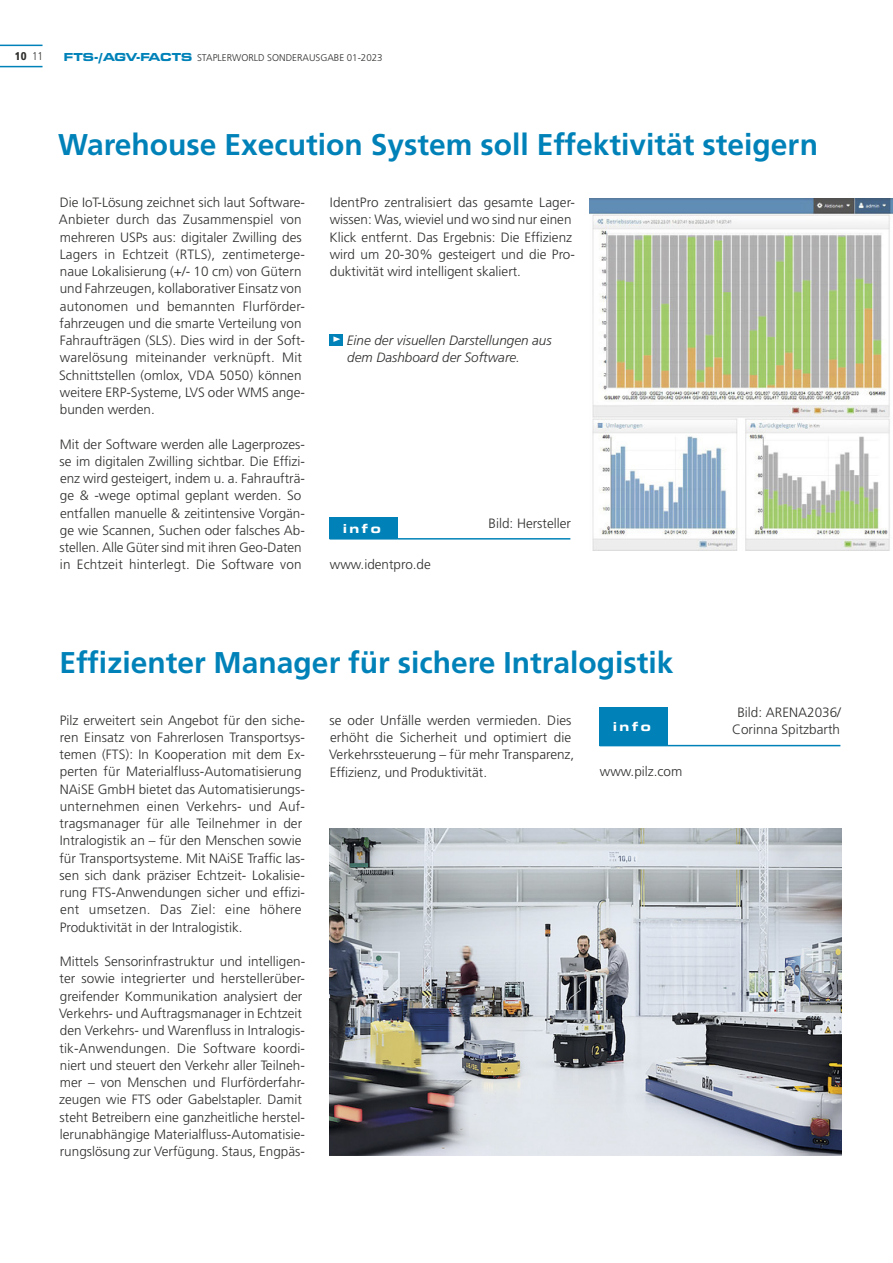
<style>
.page{position:relative;width:893px;height:1263px;background:#fff}
.page>*{position:absolute;margin:0;border:0;box-sizing:border-box;transform-origin:0 0}
.t1{font:700 30px "Frutiger LT Std";color:#0082b8}
.t2{font:300 13.5px/17.2px "Frutiger LT Std";color:#2f2f2e}
.t3{font:italic 300 13.5px/17.2px "Frutiger";color:#2f2f2e}
.t4{font:700 expanded 13.5px "Eurostile SB";letter-spacing:.2em;color:#fff}
.t5{font:900 condensed 11.25px "Frutiger LTCE";color:#2f2f2e}
.t6{font:300 9.75px "Frutiger LT Std";color:#2f2f2e}
.s1{font-weight:300}
.s2{font-family:"Eurostile SB";font-weight:700;font-stretch:expanded;font-size:12px;color:#0082b8}
</style>
<div class="page">
<div style="left:330px;top:518px;width:68px;height:21px;background:#0082b8"></div>
<hr style="left:330px;top:538px;width:68px;height:2px;background:#0082b8">
<hr style="left:398px;top:538px;width:172px;height:2px;background:#0082b8">
<div style="left:600px;top:707px;width:68px;height:39px;background:#0082b8"></div>
<hr style="left:668px;top:745px;width:172px;height:1px;background:#0082b8">
<img style="left:590px;top:198px;width:303px;height:352px">
<img style="left:330px;top:828px;width:512px;height:328px">
<div style="left:330px;top:334px;width:13px;height:11px;background:#0082b8"></div>
<svg style="left:333px;top:336px;width:7px;height:6px"></svg>
<hr style="left:0;top:45px;width:43px;height:1px;background:#0082b8">
<hr style="left:0;top:66px;width:43px;height:1px;background:#0082b8">
<p class="t5" style="left:15px;top:49px;width:30px">10 <span class="s1">11</span></p>
<p class="t6" style="left:64px;top:52px;width:320px"><span class="s2">FTS-/AGV-FACTS</span> STAPLERWORLD SONDERAUSGABE 01-2023</p>
<h1 class="t1" style="left:58px;top:127px;width:761px">Warehouse Execution System soll Effektivität steigern</h1>
<p class="t2" style="left:59px;top:194px;width:248px">Die IoT-Lösung zeichnet sich laut Software-Anbieter durch das Zusammenspiel von mehreren USPs aus: digitaler Zwilling des Lagers in Echtzeit (RTLS), zentimeterge&shy;naue Lokalisierung (+/- 10 cm) von Gütern und Fahrzeugen, kollaborativer Einsatz von autonomen und bemannten Flurförder&shy;fahrzeugen und die smarte Verteilung von Fahraufträgen (SLS). Dies wird in der Soft&shy;warelösung miteinander verknüpft. Mit Schnittstellen (omlox, VDA 5050) können weitere ERP-Systeme, LVS oder WMS ange&shy;bunden werden.</p>
<p class="t2" style="left:60px;top:435px;width:247px">Mit der Software werden alle Lagerprozes&shy;se im digitalen Zwilling sichtbar. Die Effizi&shy;enz wird gesteigert, indem u. a. Fahraufträ&shy;ge &amp; -wege optimal geplant werden. So entfallen manuelle &amp; zeitintensive Vorgän&shy;ge wie Scannen, Suchen oder falsches Ab&shy;stellen. Alle Güter sind mit ihren Geo-Daten in Echtzeit hinterlegt. Die Software von</p>
<p class="t2" style="left:330px;top:194px;width:247px">IdentPro zentralisiert das gesamte Lager&shy;wissen: Was, wieviel und wo sind nur einen Klick entfernt. Das Ergebnis: Die Effizienz wird um 20-30% gesteigert und die Pro&shy;duktivität wird intelligent skaliert.</p>
<p class="t3" style="left:347px;top:332px;width:206px">Eine der visuellen Darstellungen aus dem Dashboard der Software.</p>
<p class="t4" style="left:343px;top:521px;width:39px">info</p>
<p class="t2" style="left:330px;top:556px;width:103px">www.identpro.de</p>
<p class="t2" style="left:488px;top:515px;width:84px">Bild: Hersteller</p>
<h1 class="t1" style="left:60px;top:645px;width:616px">Effizienter Manager für sichere Intralogistik</h1>
<p class="t2" style="left:59px;top:711px;width:247px">Pilz erweitert sein Angebot für den siche&shy;ren Einsatz von Fahrerlosen Transportsys&shy;temen (FTS): In Kooperation mit dem Ex&shy;perten für Materialfluss-Automatisierung NAiSE GmbH bietet das Automatisierungs&shy;unternehmen einen Verkehrs- und Auf&shy;tragsmanager für alle Teilnehmer in der Intralogistik an – für den Menschen sowie für Transportsysteme. Mit NAiSE Traffic las&shy;sen sich dank präziser Echtzeit- Lokalisie&shy;rung FTS-Anwendungen sicher und effizi&shy;ent umsetzen. Das Ziel: eine höhere Produktivität in der Intralogistik.</p>
<p class="t2" style="left:59px;top:953px;width:248px">Mittels Sensorinfrastruktur und intelligen&shy;ter sowie integrierter und herstellerüber&shy;greifender Kommunikation analysiert der Verkehrs- und Auftragsmanager in Echtzeit den Verkehrs- und Warenfluss in Intralogis&shy;tik-Anwendungen. Die Software koordi&shy;niert und steuert den Verkehr aller Teilneh&shy;mer – von Menschen und Flurförderfahr&shy;zeugen wie FTS oder Gabelstapler. Damit steht Betreibern eine ganzheitliche herstel&shy;lerunabhängige Materialfluss-Automatisie&shy;rungslösung zur Verfügung. Staus, Engpäs-</p>
<p class="t2" style="left:329px;top:712px;width:247px">se oder Unfälle werden vermieden. Dies erhöht die Sicherheit und optimiert die Verkehrssteuerung – für mehr Transparenz, Effizienz, und Produktivität.</p>
<p class="t4" style="left:613px;top:719px;width:39px">info</p>
<p class="t2" style="left:600px;top:763px;width:84px">www.pilz.com</p>
<p class="t2" style="left:732px;top:705px;width:110px;line-height:16.2px;text-align:center">Bild: ARENA2036/<br>Corinna Spitzbarth</p>
</div>
